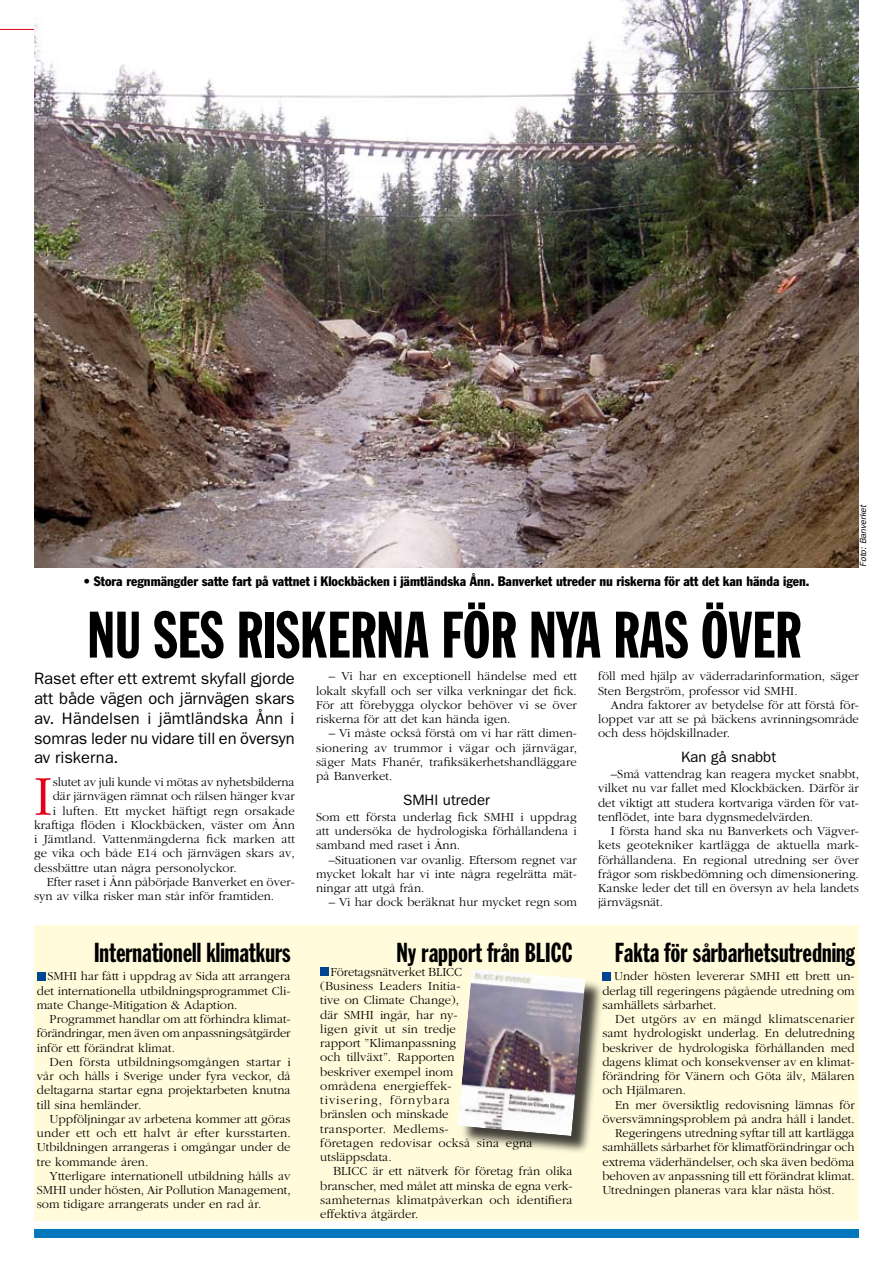
<style>
.page{position:relative;width:893px;height:1263px;background:#fff}
.page>*{position:absolute;margin:0;border:0;box-sizing:border-box;transform-origin:0 0}
.t1{font:64.5px "Franklin Gothic Extra Cond";color:#000}
.t2{font:300 58.5px "Garamond";color:#e2001a}
.t3{font:27px "Franklin Gothic Extra Cond";color:#000}
.t4{font:16.5px/19.8px "Franklin Gothic";letter-spacing:-.005em;color:#000;text-align:justify}
.t5{font:15px "Franklin Gothic";color:#000}
.t6{font:condensed 13.5px "Franklin Gothic";color:#000}
.t7{font:300 12.75px/14.2px "Garamond";color:#000;text-align:justify}
.t8{font:italic 9px "Franklin Gothic";color:#000}
</style>
<div class="page">
<hr style="left:0;top:29px;width:859px;height:1px;background:#e2001a">
<div style="left:34px;top:1229px;width:825px;height:9px;background:#0076bd"></div>
<div style="left:34px;top:925px;width:825px;height:295px;background:#fffbdb"></div>
<div style="left:602px;top:972px;width:9px;height:8px;background:#004494"></div>
<div style="left:37px;top:972px;width:8px;height:8px;background:#004494"></div>
<img style="left:34px;top:0;width:825px;height:568px">
<div style="left:320px;top:967px;width:9px;height:9px;background:#004494"></div>
<div style="left:459px;top:970px;width:146px;height:186px;background:#000;opacity:.75"></div>
<img style="left:458px;top:969px;width:128px;height:167px">
<p class="t6" style="left:83px;top:573px;width:728px">• Stora regnmängder satte fart på vattnet i Klockbäcken i jämtländska Ånn. Banverket utreder nu riskerna för att det kan hända igen.</p>
<h1 class="t1" style="left:87px;top:600px;width:715px">NU SES RISKERNA FÖR NYA RAS ÖVER</h1>
<p class="t8" style="left:858px;top:567px;width:64px;rotate:-90deg">Foto: Banverket</p>
<p class="t4" style="left:34px;top:668px;width:262px">Raset efter ett extremt skyfall gjorde att både vägen och järnvägen skars av. Händelsen i jämtländska Ånn i somras leder nu vidare till en översyn av riskerna.</p>
<h2 class="t2" style="left:34px;top:764px;width:20px">I</h2>
<p class="t7" style="left:53px;top:775px;width:243px">slutet av juli kunde vi mötas av nyhetsbilderna</p>
<p class="t7" style="left:53px;top:789px;width:244px">där järnvägen rämnat och rälsen hänger kvar</p>
<p class="t7" style="left:53px;top:803px;width:244px">i luften. Ett mycket häftigt regn orsakade</p>
<p class="t7" style="left:34px;top:818px;width:262px">kraftiga flöden i Klockbäcken, väster om Ånn</p>
<p class="t7" style="left:34px;top:832px;width:262px">i Jämtland. Vattenmängderna fick marken att</p>
<p class="t7" style="left:34px;top:846px;width:262px">ge vika och både E14 och järnvägen skars av,</p>
<p class="t7" style="left:34px;top:860px;width:204px">dessbättre utan några personolyckor.</p>
<p class="t7" style="left:47px;top:875px;width:250px">Efter raset i Ånn påbörjade Banverket en över-</p>
<p class="t7" style="left:34px;top:889px;width:242px">syn av vilka risker man står inför framtiden.</p>
<h3 class="t3" style="left:94px;top:938px;width:198px">Internationell klimatkurs</h3>
<p class="t7" style="left:37px;top:969px;width:255px;text-indent:10px">SMHI har fått i uppdrag av Sida att arrangera det internationella utbildningsprogrammet Cli&shy;mate Change-Mitigation &amp; Adaption.</p>
<p class="t7" style="left:37px;top:1012px;width:255px;text-indent:13px">Programmet handlar om att förhindra klimat&shy;förändringar, men även om anpassningsåtgärder inför ett förändrat klimat.</p>
<p class="t7" style="left:37px;top:1055px;width:255px;text-indent:13px">Den första utbildningsomgången startar i vår och hålls i Sverige under fyra veckor, då deltagarna startar egna projektarbeten knutna till sina hemländer.</p>
<p class="t7" style="left:37px;top:1112px;width:255px;text-indent:13px">Uppföljningar av arbetena kommer att göras under ett och ett halvt år efter kursstarten.<br>Utbildningen arrangeras i omgångar under de tre kommande åren.</p>
<p class="t7" style="left:37px;top:1169px;width:255px;text-indent:13px">Ytterligare internationell utbildning hålls av SMHI under hösten, Air Pollution Management, som tidigare arrangerats under en rad år.</p>
<p class="t7" style="left:316px;top:669px;width:262px;text-indent:13px">– Vi har en exceptionell händelse med ett lokalt skyfall och ser vilka verkningar det fick.<br>För att förebygga olyckor behöver vi se över riskerna för att det kan hända igen.</p>
<p class="t7" style="left:316px;top:726px;width:263px;text-indent:13px">– Vi måste också förstå om vi har rätt dimen&shy;sionering av trummor i vägar och järnvägar, säger Mats Fhanér, trafiksäkerhetshandläggare på Banverket.</p>
<p class="t5" style="left:403px;top:791px;width:88px">SMHI utreder</p>
<p class="t7" style="left:316px;top:810px;width:262px">Som ett första underlag fick SMHI i uppdrag att undersöka de hydrologiska förhållandena i samband med raset i Ånn.</p>
<p class="t7" style="left:316px;top:853px;width:262px;text-indent:13px">–Situationen var ovanlig. Eftersom regnet var mycket lokalt har vi inte några regelrätta mät&shy;ningar att utgå från.</p>
<p class="t7" style="left:329px;top:895px;width:250px">– Vi har dock beräknat hur mycket regn som</p>
<h3 class="t3" style="left:396px;top:938px;width:178px">Ny rapport från BLICC</h3>
<p class="t7" style="left:320px;top:965px;width:214px;text-align:left;text-indent:10px">Företagsnätverket BLICC<br>(Business Leaders Initia-<br>tive on Climate Change),<br>där SMHI ingår, har ny-<br>ligen givit ut sin tredje<br>rapport ”Klimanpassning<br>och tillväxt”. Rapporten<br>beskriver exempel inom<br>områdena energieffek-<br>tivisering, förnybara<br>bränslen och minskade<br>transporter. Medlems-<br>företagen redovisar också sina egna utsläppsdata.</p>
<p class="t7" style="left:320px;top:1164px;width:254px;text-indent:13px">BLICC är ett nätverk för företag från olika branscher, med målet att minska de egna verk&shy;samheternas klimatpåverkan och identifiera effektiva åtgärder.</p>
<p class="t7" style="left:598px;top:669px;width:262px">föll med hjälp av väderradarinformation, säger<br>Sten Bergström, professor vid SMHI.</p>
<p class="t7" style="left:598px;top:698px;width:262px;text-indent:13px">Andra faktorer av betydelse för att förstå för&shy;loppet var att se på bäckens avrinningsområde och dess höjdskillnader.</p>
<p class="t5" style="left:681px;top:748px;width:97px">Kan gå snabbt</p>
<p class="t7" style="left:598px;top:767px;width:262px;text-indent:13px">–Små vattendrag kan reagera mycket snabbt, vilket nu var fallet med Klockbäcken. Därför är det viktigt att studera kortvariga värden för vat&shy;tenflödet, inte bara dygnsmedelvärden.</p>
<p class="t7" style="left:598px;top:824px;width:262px;text-indent:13px">I första hand ska nu Banverkets och Vägver&shy;kets geotekniker kartlägga de aktuella mark&shy;förhållandena. En regional utredning ser över frågor som riskbedömning och dimensionering.<br>Kanske leder det till en översyn av hela landets järnvägsnät.</p>
<h3 class="t3" style="left:615px;top:938px;width:241px">Fakta för sårbarhetsutredning</h3>
<p class="t7" style="left:602px;top:969px;width:254px;text-indent:12px">Under hösten levererar SMHI ett brett un&shy;derlag till regeringens pågående utredning om samhällets sårbarhet.</p>
<p class="t7" style="left:602px;top:1012px;width:254px;text-indent:13px">Det utgörs av en mängd klimatscenarier samt hydrologiskt underlag. En delutredning beskriver de hydrologiska förhållanden med dagens klimat och konsekvenser av en klimat&shy;förändring för Vänern och Göta älv, Mälaren och Hjälmaren.</p>
<p class="t7" style="left:615px;top:1098px;width:241px">En mer översiktlig redovisning lämnas för</p>
<p class="t7" style="left:602px;top:1112px;width:254px">översvämningsproblem på andra håll i landet.</p>
<p class="t7" style="left:615px;top:1126px;width:241px">Regeringens utredning syftar till att kartlägga</p>
<p class="t7" style="left:602px;top:1140px;width:254px">samhällets sårbarhet för klimatförändringar och</p>
<p class="t7" style="left:602px;top:1155px;width:254px">extrema väderhändelser, och ska även bedöma</p>
<p class="t7" style="left:602px;top:1169px;width:254px">behoven av anpassning till ett förändrat klimat.</p>
<p class="t7" style="left:602px;top:1183px;width:234px">Utredningen planeras vara klar nästa höst.</p>
</div>
